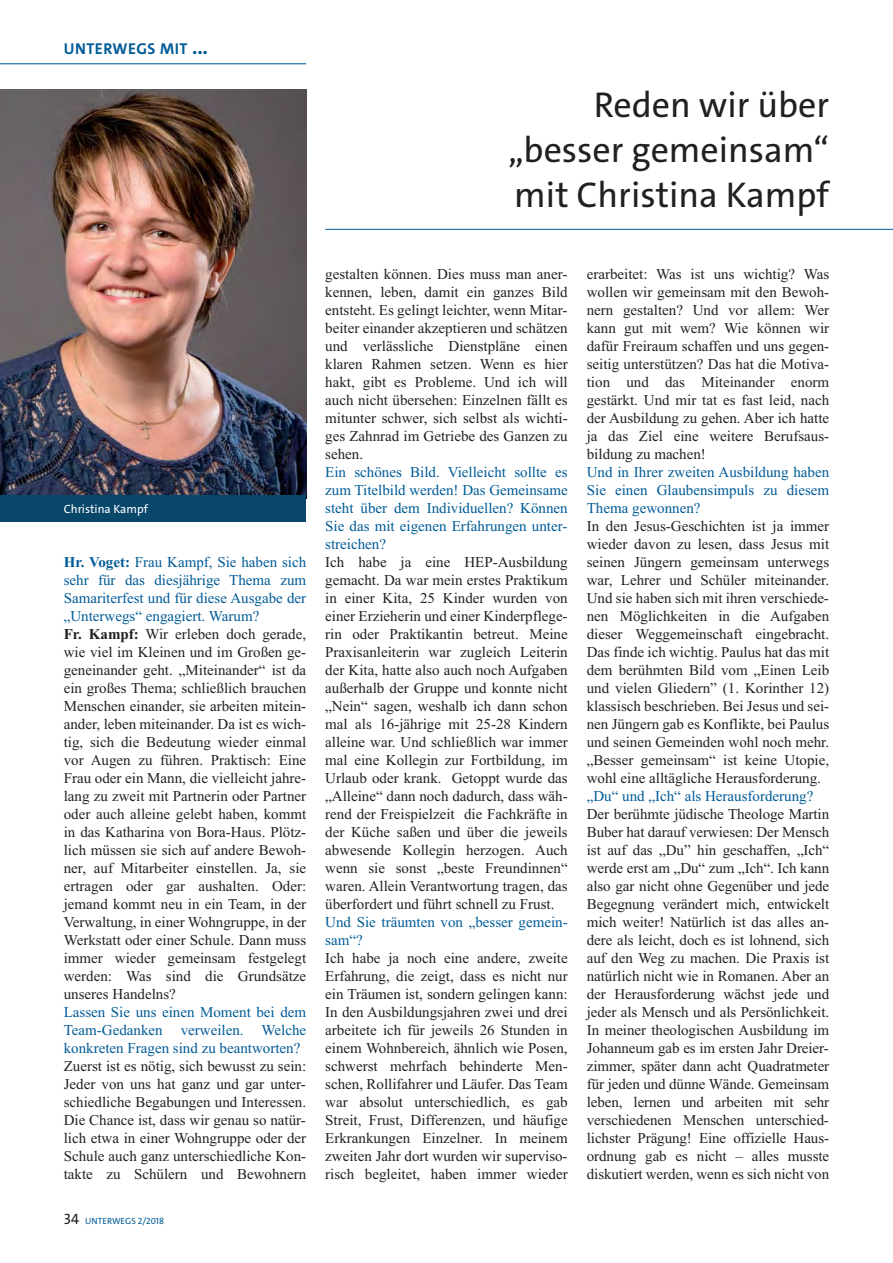
<style>
.page{position:relative;width:893px;height:1263px;background:#fff}
.page>*{position:absolute;margin:0;border:0;box-sizing:border-box;transform-origin:0 0}
.t1{font:36px/45px "The Sans C4 s";color:#231f20;text-align:justify}
.t2{font:700 15.75px "The Sans C4 s";letter-spacing:.025em;color:#005b97}
.t3{font:15px/18px "Times New Roman";color:#231f20;text-align:justify}
.t4{font:15px/18px "Times New Roman";color:#005b97;text-align:justify}
.t5{font:12px "The Sans C4 s";color:#fff}
.t6{font:9px "The Sans C4 s";color:#005b97}
.s1{font-size:21px}
.s2{font-weight:700;color:#005b97}
.s3{color:#005b97}
.s4{font-weight:700}
.s5{font-size:15px;color:#231f20}
</style>
<div class="page">
<hr style="left:0;top:63px;width:306px;height:1px;background:#005b97">
<hr style="left:325px;top:229px;width:568px;height:1px;background:#005b97">
<img style="left:0;top:89px;width:306px;height:406px">
<div style="left:0;top:495px;width:306px;height:27px;background:#08466a"></div>
<p class="t2" style="left:64px;top:43px;width:146px">UNTERWEGS MIT <span class="s1">...</span></p>
<h1 class="t1" style="left:508px;top:86px;width:323px;text-indent:86px">Reden wir über „besser gemeinsam“ mit Christina Kampf</h1>
<p class="t5" style="left:64px;top:504px;width:86px">Christina Kampf</p>
<p class="t3" style="left:64px;top:554px;width:244px;text-align:left"><span class="s2">Hr. Voget:</span> <span class="s3">Frau Kampf, Sie haben sich sehr für das diesjährige Thema zum Samariterfest und für diese Ausgabe der „Unterwegs“ engagiert. Warum?<br></span><span class="s4">Fr. Kampf:</span> Wir erleben doch gerade, wie viel im Kleinen und im Großen ge&shy;geneinander geht. „Miteinander“ ist da ein großes Thema; schließlich brauchen Menschen einander, sie arbeiten mitein&shy;ander, leben miteinander. Da ist es wich&shy;tig, sich die Bedeutung wieder einmal vor Augen zu führen. Praktisch: Eine Frau oder ein Mann, die vielleicht jahre&shy;lang zu zweit mit Partnerin oder Partner oder auch alleine gelebt haben, kommt in das Katharina von Bora-Haus. Plötz&shy;lich müssen sie sich auf andere Bewoh&shy;ner, auf Mitarbeiter einstellen. Ja, sie ertragen oder gar aushalten. Oder: jemand kommt neu in ein Team, in der Verwaltung, in einer Wohngruppe, in der Werkstatt oder einer Schule. Dann muss immer wieder gemeinsam festgelegt werden: Was sind die Grundsätze unseres Handelns?</p>
<p class="t4" style="left:64px;top:1004px;width:244px">Lassen Sie uns einen Moment bei dem Team-Gedanken verweilen. Welche konkreten Fragen sind zu beantworten?</p>
<p class="t3" style="left:64px;top:1058px;width:244px">Zuerst ist es nötig, sich bewusst zu sein:<br>Jeder von uns hat ganz und gar unter&shy;schiedliche Begabungen und Interessen.<br>Die Chance ist, dass wir genau so natür&shy;lich etwa in einer Wohngruppe oder der Schule auch ganz unterschiedliche Kon&shy;takte zu Schülern und Bewohnern</p>
<p class="t6" style="left:64px;top:1217px;width:102px"><span class="s5">34</span> UNTERWEGS 2/2018</p>
<p class="t3" style="left:325px;top:266px;width:244px">gestalten können. Dies muss man aner&shy;kennen, leben, damit ein ganzes Bild entsteht. Es gelingt leichter, wenn Mitar&shy;beiter einander akzeptieren und schätzen und verlässliche Dienstpläne einen klaren Rahmen setzen. Wenn es hier hakt, gibt es Probleme. Und ich will auch nicht übersehen: Einzelnen fällt es mitunter schwer, sich selbst als wichti&shy;ges Zahnrad im Getriebe des Ganzen zu sehen.</p>
<p class="t4" style="left:325px;top:464px;width:244px">Ein schönes Bild. Vielleicht sollte es zum Titelbild werden! Das Gemeinsame steht über dem Individuellen? Können Sie das mit eigenen Erfahrungen unter&shy;streichen?</p>
<p class="t3" style="left:325px;top:554px;width:244px">Ich habe ja eine HEP-Ausbildung gemacht. Da war mein erstes Praktikum in einer Kita, 25 Kinder wurden von einer Erzieherin und einer Kinderpflege&shy;rin oder Praktikantin betreut. Meine Praxisanleiterin war zugleich Leiterin der Kita, hatte also auch noch Aufgaben außerhalb der Gruppe und konnte nicht „Nein“ sagen, weshalb ich dann schon mal als 16-jährige mit 25-28 Kindern alleine war. Und schließlich war immer mal eine Kollegin zur Fortbildung, im Urlaub oder krank. Getoppt wurde das „Alleine“ dann noch dadurch, dass wäh&shy;rend der Freispielzeit die Fachkräfte in der Küche saßen und über die jeweils abwesende Kollegin herzogen. Auch wenn sie sonst „beste Freundinnen“ waren. Allein Verantwortung tragen, das überfordert und führt schnell zu Frust.</p>
<p class="t4" style="left:325px;top:914px;width:244px">Und Sie träumten von „besser gemein&shy;sam“?</p>
<p class="t3" style="left:325px;top:950px;width:244px">Ich habe ja noch eine andere, zweite Erfahrung, die zeigt, dass es nicht nur ein Träumen ist, sondern gelingen kann:<br>In den Ausbildungsjahren zwei und drei arbeitete ich für jeweils 26 Stunden in einem Wohnbereich, ähnlich wie Posen, schwerst mehrfach behinderte Men&shy;schen, Rollifahrer und Läufer. Das Team war absolut unterschiedlich, es gab Streit, Frust, Differenzen, und häufige Erkrankungen Einzelner. In meinem zweiten Jahr dort wurden wir superviso&shy;risch begleitet, haben immer wieder</p>
<p class="t3" style="left:587px;top:266px;width:244px">erarbeitet: Was ist uns wichtig? Was wollen wir gemeinsam mit den Bewoh&shy;nern gestalten? Und vor allem: Wer kann gut mit wem? Wie können wir dafür Freiraum schaffen und uns gegen&shy;seitig unterstützen? Das hat die Motiva&shy;tion und das Miteinander enorm gestärkt. Und mir tat es fast leid, nach der Ausbildung zu gehen. Aber ich hatte ja das Ziel eine weitere Berufsaus&shy;bildung zu machen!</p>
<p class="t4" style="left:587px;top:464px;width:244px">Und in Ihrer zweiten Ausbildung haben Sie einen Glaubensimpuls zu diesem Thema gewonnen?</p>
<p class="t3" style="left:587px;top:518px;width:244px">In den Jesus-Geschichten ist ja immer wieder davon zu lesen, dass Jesus mit seinen Jüngern gemeinsam unterwegs war, Lehrer und Schüler miteinander.<br>Und sie haben sich mit ihren verschiede&shy;nen Möglichkeiten in die Aufgaben dieser Weggemeinschaft eingebracht.<br>Das finde ich wichtig. Paulus hat das mit dem berühmten Bild vom „Einen Leib und vielen Gliedern” (1. Korinther 12) klassisch beschrieben. Bei Jesus und sei&shy;nen Jüngern gab es Konflikte, bei Paulus und seinen Gemeinden wohl noch mehr. „Besser gemeinsam“ ist keine Utopie, wohl eine alltägliche Herausforderung.</p>
<p class="t4" style="left:587px;top:788px;width:228px">„Du“ und „Ich“ als Herausforderung?</p>
<p class="t3" style="left:587px;top:806px;width:244px">Der berühmte jüdische Theologe Martin Buber hat darauf verwiesen: Der Mensch ist auf das „Du” hin geschaffen, „Ich“ werde erst am „Du“ zum „Ich“. Ich kann also gar nicht ohne Gegenüber und jede Begegnung verändert mich, entwickelt mich weiter! Natürlich ist das alles an&shy;dere als leicht, doch es ist lohnend, sich auf den Weg zu machen. Die Praxis ist natürlich nicht wie in Romanen. Aber an der Herausforderung wächst jede und jeder als Mensch und als Persönlichkeit.<br>In meiner theologischen Ausbildung im Johanneum gab es im ersten Jahr Dreier&shy;zimmer, später dann acht Quadratmeter für jeden und dünne Wände. Gemeinsam leben, lernen und arbeiten mit sehr verschiedenen Menschen unterschied&shy;lichster Prägung! Eine offizielle Haus&shy;ordnung gab es nicht – alles musste diskutiert werden, wenn es sich nicht von</p>
</div>
